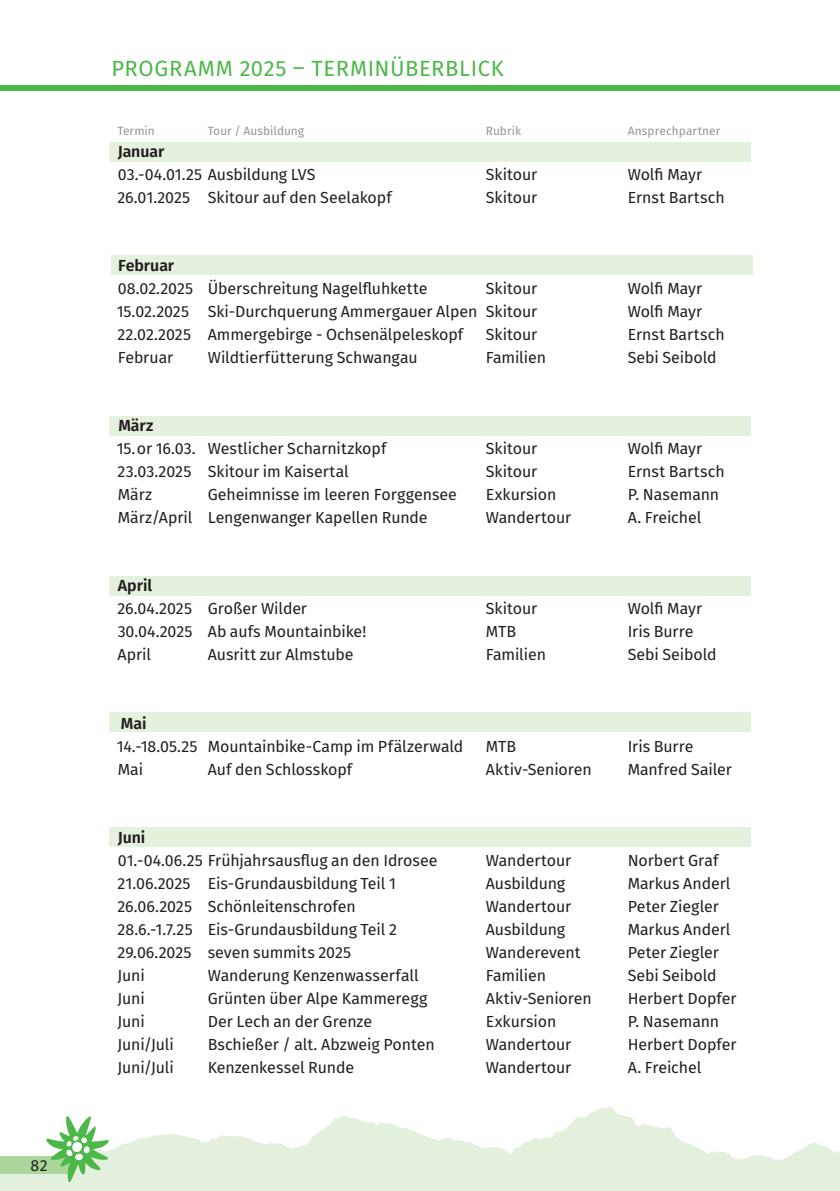
<style>
.page{position:relative;width:840px;height:1191px;background:#fff}
.page>*{position:absolute;margin:0;border:0;box-sizing:border-box;transform-origin:0 0}
.Seiten-Überschrift_Versal-grün{font:22px "Fira Sans";letter-spacing:.03em;color:#4cb848}
.Termintabelle{font:16px "Fira Sans";letter-spacing:-.005em;color:#231f20}
.Termintabelle-2{font:600 16px "Fira Sans";letter-spacing:-.005em;color:#231f20}
.Termintabelle-3{font:12px "Fira Sans";letter-spacing:.005em;color:#939598}
</style>
<div class="page">
<svg style="left:0;top:1107px;width:839px;height:84px;fill:#e3f0de"></svg>
<div style="left:0;top:85px;width:839px;height:6px;background:#4cb848"></div>
<div style="left:0;top:1156px;width:73px;height:17px;background:#aad59b"></div>
<svg style="left:46px;top:1115px;width:63px;height:67px"></svg>
<div style="left:110px;top:416px;width:640px;height:20px;background:#e4f1de"></div>
<div style="left:110px;top:142px;width:640px;height:20px;background:#e4f1de"></div>
<div style="left:111px;top:255px;width:641px;height:20px;background:#e4f1de"></div>
<div style="left:110px;top:712px;width:640px;height:20px;background:#e4f1de"></div>
<div style="left:110px;top:576px;width:640px;height:19px;background:#e4f1de"></div>
<div style="left:110px;top:826px;width:640px;height:20px;background:#e4f1de"></div>
<p class="Termintabelle" style="left:31px;top:1153px;width:19px">82</p>
<p class="Seiten-Überschrift_Versal-grün" style="left:111px;top:52px;width:394px">PROGRAMM 2025 – TERMINÜBERBLICK</p>
<p class="Termintabelle-3" style="left:117px;top:121px;width:39px">Termin</p>
<p class="Termintabelle-3" style="left:208px;top:121px;width:98px">Tour / Ausbildung</p>
<p class="Termintabelle-3" style="left:485px;top:121px;width:37px">Rubrik</p>
<p class="Termintabelle-3" style="left:627px;top:121px;width:94px">Ansprechpartner</p>
<p class="Termintabelle-2" style="left:118px;top:138px;width:48px">Januar</p>
<p class="Termintabelle" style="left:118px;top:162px;width:199px">03.-04.01.25 Ausbildung LVS</p>
<p class="Termintabelle" style="left:485px;top:162px;width:53px">Skitour</p>
<p class="Termintabelle" style="left:627px;top:162px;width:76px">Wolfi Mayr</p>
<p class="Termintabelle" style="left:117px;top:185px;width:275px">26.01.2025 Skitour auf den Seelakopf</p>
<p class="Termintabelle" style="left:485px;top:185px;width:53px">Skitour</p>
<p class="Termintabelle" style="left:627px;top:185px;width:98px">Ernst Bartsch</p>
<p class="Termintabelle-2" style="left:118px;top:252px;width:58px">Februar</p>
<p class="Termintabelle" style="left:118px;top:276px;width:311px">08.02.2025 Überschreitung Nagelfluhkette</p>
<p class="Termintabelle" style="left:485px;top:276px;width:53px">Skitour</p>
<p class="Termintabelle" style="left:627px;top:276px;width:76px">Wolfi Mayr</p>
<p class="Termintabelle" style="left:117px;top:299px;width:422px">15.02.2025 Ski-Durchquerung Ammergauer Alpen Skitour</p>
<p class="Termintabelle" style="left:627px;top:299px;width:76px">Wolfi Mayr</p>
<p class="Termintabelle" style="left:117px;top:322px;width:347px">22.02.2025 Ammergebirge - Ochsenälpeleskopf</p>
<p class="Termintabelle" style="left:485px;top:322px;width:53px">Skitour</p>
<p class="Termintabelle" style="left:627px;top:322px;width:98px">Ernst Bartsch</p>
<p class="Termintabelle" style="left:118px;top:345px;width:57px">Februar</p>
<p class="Termintabelle" style="left:207px;top:345px;width:211px">Wildtierfütterung Schwangau</p>
<p class="Termintabelle" style="left:485px;top:345px;width:62px">Familien</p>
<p class="Termintabelle" style="left:627px;top:345px;width:90px">Sebi Seibold</p>
<p class="Termintabelle-2" style="left:118px;top:412px;width:36px">März</p>
<p class="Termintabelle" style="left:117px;top:436px;width:271px">15.or 16.03. Westlicher Scharnitzkopf</p>
<p class="Termintabelle" style="left:485px;top:436px;width:53px">Skitour</p>
<p class="Termintabelle" style="left:627px;top:436px;width:76px">Wolfi Mayr</p>
<p class="Termintabelle" style="left:117px;top:459px;width:233px">23.03.2025 Skitour im Kaisertal</p>
<p class="Termintabelle" style="left:485px;top:459px;width:53px">Skitour</p>
<p class="Termintabelle" style="left:627px;top:459px;width:98px">Ernst Bartsch</p>
<p class="Termintabelle" style="left:118px;top:482px;width:36px">März</p>
<p class="Termintabelle" style="left:207px;top:482px;width:251px">Geheimnisse im leeren Forggensee</p>
<p class="Termintabelle" style="left:485px;top:482px;width:72px">Exkursion</p>
<p class="Termintabelle" style="left:627px;top:482px;width:93px">P. Nasemann</p>
<p class="Termintabelle" style="left:118px;top:505px;width:311px">März/April Lengenwanger Kapellen Runde</p>
<p class="Termintabelle" style="left:485px;top:505px;width:87px">Wandertour</p>
<p class="Termintabelle" style="left:627px;top:505px;width:75px">A. Freichel</p>
<p class="Termintabelle-2" style="left:118px;top:572px;width:36px">April</p>
<p class="Termintabelle" style="left:117px;top:596px;width:191px">26.04.2025 Großer Wilder</p>
<p class="Termintabelle" style="left:485px;top:596px;width:53px">Skitour</p>
<p class="Termintabelle" style="left:627px;top:596px;width:76px">Wolfi Mayr</p>
<p class="Termintabelle" style="left:118px;top:619px;width:250px">30.04.2025 Ab aufs Mountainbike!</p>
<p class="Termintabelle" style="left:485px;top:619px;width:32px">MTB</p>
<p class="Termintabelle" style="left:627px;top:619px;width:67px">Iris Burre</p>
<p class="Termintabelle" style="left:117px;top:642px;width:35px">April</p>
<p class="Termintabelle" style="left:207px;top:642px;width:147px">Ausritt zur Almstube</p>
<p class="Termintabelle" style="left:485px;top:642px;width:62px">Familien</p>
<p class="Termintabelle" style="left:627px;top:642px;width:90px">Sebi Seibold</p>
<p class="Termintabelle-2" style="left:121px;top:710px;width:27px">Mai</p>
<p class="Termintabelle" style="left:117px;top:734px;width:348px">14.-18.05.25 Mountainbike-Camp im Pfälzerwald</p>
<p class="Termintabelle" style="left:485px;top:734px;width:32px">MTB</p>
<p class="Termintabelle" style="left:627px;top:734px;width:67px">Iris Burre</p>
<p class="Termintabelle" style="left:118px;top:757px;width:27px">Mai</p>
<p class="Termintabelle" style="left:207px;top:757px;width:146px">Auf den Schlosskopf</p>
<p class="Termintabelle" style="left:485px;top:757px;width:107px">Aktiv-Senioren</p>
<p class="Termintabelle" style="left:627px;top:757px;width:106px">Manfred Sailer</p>
<p class="Termintabelle-2" style="left:118px;top:824px;width:29px">Juni</p>
<p class="Termintabelle" style="left:118px;top:848px;width:321px">01.-04.06.25 Frühjahrsausflug an den Idrosee</p>
<p class="Termintabelle" style="left:485px;top:848px;width:87px">Wandertour</p>
<p class="Termintabelle" style="left:627px;top:848px;width:92px">Norbert Graf</p>
<p class="Termintabelle" style="left:117px;top:871px;width:280px">21.06.2025 Eis-Grundausbildung Teil 1</p>
<p class="Termintabelle" style="left:485px;top:871px;width:81px">Ausbildung</p>
<p class="Termintabelle" style="left:627px;top:871px;width:104px">Markus Anderl</p>
<p class="Termintabelle" style="left:117px;top:894px;width:239px">26.06.2025 Schönleitenschrofen</p>
<p class="Termintabelle" style="left:485px;top:894px;width:87px">Wandertour</p>
<p class="Termintabelle" style="left:627px;top:894px;width:93px">Peter Ziegler</p>
<p class="Termintabelle" style="left:117px;top:917px;width:281px">28.6.-1.7.25 Eis-Grundausbildung Teil 2</p>
<p class="Termintabelle" style="left:485px;top:917px;width:81px">Ausbildung</p>
<p class="Termintabelle" style="left:627px;top:917px;width:104px">Markus Anderl</p>
<p class="Termintabelle" style="left:117px;top:940px;width:235px">29.06.2025 seven summits 2025</p>
<p class="Termintabelle" style="left:485px;top:940px;width:96px">Wanderevent</p>
<p class="Termintabelle" style="left:627px;top:940px;width:93px">Peter Ziegler</p>
<p class="Termintabelle" style="left:117px;top:963px;width:29px">Juni</p>
<p class="Termintabelle" style="left:207px;top:963px;width:212px">Wanderung Kenzenwasserfall</p>
<p class="Termintabelle" style="left:485px;top:963px;width:62px">Familien</p>
<p class="Termintabelle" style="left:627px;top:963px;width:90px">Sebi Seibold</p>
<p class="Termintabelle" style="left:117px;top:986px;width:29px">Juni</p>
<p class="Termintabelle" style="left:207px;top:986px;width:221px">Grünten über Alpe Kammeregg</p>
<p class="Termintabelle" style="left:485px;top:986px;width:107px">Aktiv-Senioren</p>
<p class="Termintabelle" style="left:627px;top:986px;width:110px">Herbert Dopfer</p>
<p class="Termintabelle" style="left:117px;top:1009px;width:29px">Juni</p>
<p class="Termintabelle" style="left:207px;top:1009px;width:166px">Der Lech an der Grenze</p>
<p class="Termintabelle" style="left:485px;top:1009px;width:72px">Exkursion</p>
<p class="Termintabelle" style="left:627px;top:1009px;width:93px">P. Nasemann</p>
<p class="Termintabelle" style="left:117px;top:1032px;width:58px">Juni/Juli</p>
<p class="Termintabelle" style="left:207px;top:1032px;width:228px">Bschießer / alt. Abzweig Ponten</p>
<p class="Termintabelle" style="left:485px;top:1032px;width:87px">Wandertour</p>
<p class="Termintabelle" style="left:627px;top:1032px;width:110px">Herbert Dopfer</p>
<p class="Termintabelle" style="left:117px;top:1055px;width:58px">Juni/Juli</p>
<p class="Termintabelle" style="left:207px;top:1055px;width:148px">Kenzenkessel Runde</p>
<p class="Termintabelle" style="left:485px;top:1055px;width:87px">Wandertour</p>
<p class="Termintabelle" style="left:627px;top:1055px;width:75px">A. Freichel</p>
</div>
